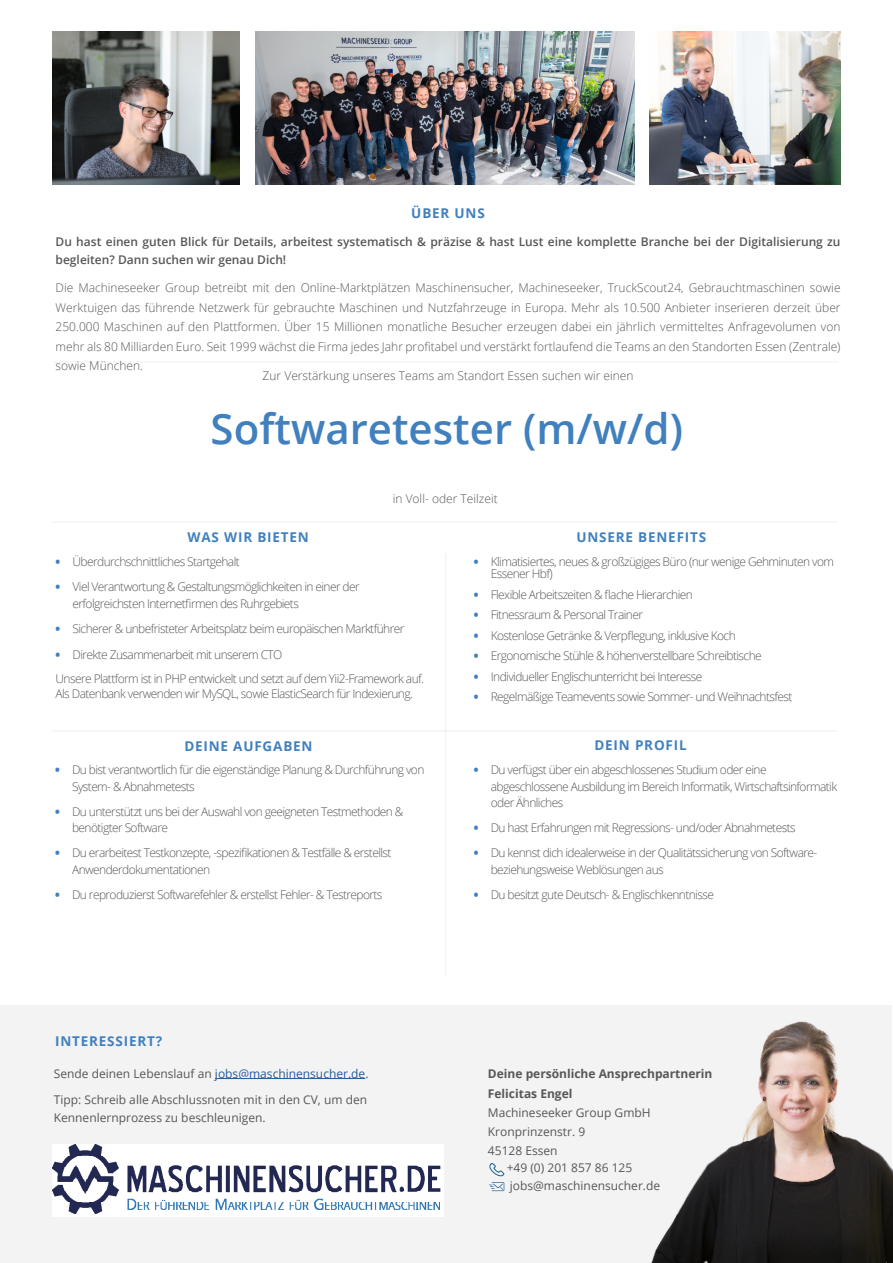
<style>
.page{position:relative;width:893px;height:1263px;background:#fff}
.page>*{position:absolute;margin:0;border:0;box-sizing:border-box;transform-origin:0 0}
.t1{font:600 42px "Open Sans";color:#4180be}
.t2{font:700 13.5px "Open Sans";letter-spacing:.06em;color:#4180be}
.t3{font:300 12px/16.5px "Open Sans";letter-spacing:-.05em;color:#575756}
.t4{font:12px/19px "Open Sans";color:#575756}
.t5{font:600 12px/18px "Open Sans";color:#575756}
.t6{font:300 12px "Open Sans";color:#575756}
.t7{font:700 12px/20.5px "Open Sans";color:#575756}
.s1{font-weight:800;color:#4180be}
.s2{color:#275b9b}
</style>
<div class="page">
<div style="left:0;top:1005px;width:892px;height:258px;background:#f3f3f3"></div>
<hr style="left:215px;top:1078px;width:150px;height:1px;background:#275b9b">
<img style="left:651px;top:1021px;width:242px;height:242px">
<img style="left:255px;top:32px;width:380px;height:152px">
<img style="left:53px;top:32px;width:187px;height:152px">
<img style="left:649px;top:32px;width:192px;height:152px">
<hr style="left:53px;top:361px;width:785px;height:1px;background:#000">
<hr style="left:53px;top:521px;width:785px;height:1px;background:#000">
<hr style="left:445px;top:554px;width:1px;height:422px;background:#000">
<hr style="left:53px;top:730px;width:784px;height:1px;background:#000">
<svg style="left:489px;top:1163px;width:16px;height:28px"></svg>
<img style="left:53px;top:1145px;width:391px;height:72px">
<p class="t2" style="left:411px;top:203px;width:75px">ÜBER UNS</p>
<p class="t5" style="left:56px;top:233px;width:786px">Du hast einen guten Blick für Details, arbeitest systematisch &amp; präzise &amp; hast Lust eine komplette Branche bei der Digitalisierung zu begleiten? Dann suchen wir genau Dich!</p>
<p class="t3" style="left:56px;top:278px;width:786px;line-height:19.5px;text-align:justify">Die Machineseeker Group betreibt mit den Online-Marktplätzen Maschinensucher, Machineseeker, TruckScout24, Gebrauchtmaschinen sowie Werktuigen das führende Netzwerk für gebrauchte Maschinen und Nutzfahrzeuge in Europa. Mehr als 10.500 Anbieter inserieren derzeit über 250.000 Maschinen auf den Plattformen. Über 15 Millionen monatliche Besucher erzeugen dabei ein jährlich vermitteltes Anfragevolumen von mehr als 80 Milliarden Euro. Seit 1999 wächst die Firma jedes Jahr profitabel und verstärkt fortlaufend die Teams an den Standorten Essen (Zentrale) sowie München.</p>
<p class="t6" style="left:263px;top:368px;width:372px">Zur Verstärkung unseres Teams am Standort Essen suchen wir einen</p>
<h1 class="t1" style="left:211px;top:400px;width:474px">Softwaretester (m/w/d)</h1>
<p class="t2" style="left:188px;top:527px;width:123px">WAS WIR BIETEN</p>
<p class="t6" style="left:393px;top:490px;width:106px">in Voll- oder Teilzeit</p>
<p class="t2" style="left:576px;top:527px;width:131px">UNSERE BENEFITS</p>
<p class="t3" style="left:56px;top:553px;width:186px"><span class="s1">•</span> Überdurchschnittliches Startgehalt</p>
<p class="t3" style="left:73px;top:578px;width:289px;text-indent:-17px"><span class="s1">•</span> Viel Verantwortung &amp; Gestaltungsmöglichkeiten in einer der erfolgreichsten Internetfirmen des Ruhrgebiets</p>
<p class="t3" style="left:56px;top:620px;width:350px"><span class="s1">•</span> Sicherer &amp; unbefristeter Arbeitsplatz beim europäischen Marktführer</p>
<p class="t3" style="left:56px;top:643px;width:370px;line-height:23.5px"><span class="s1">•</span> Direkte Zusammenarbeit mit unserem CTO<br>Unsere Plattform ist in PHP entwickelt und setzt auf dem Yii2-Framework auf.</p>
<p class="t3" style="left:56px;top:685px;width:359px">Als Datenbank verwenden wir MySQL, sowie ElasticSearch für Indexierung.</p>
<p class="t3" style="left:491px;top:555px;width:345px;line-height:12px;text-indent:-17px"><span class="s1">•</span> Klimatisiertes, neues &amp; großzügiges Büro (nur wenige Gehminuten vom<br>Essener Hbf)</p>
<p class="t3" style="left:474px;top:586px;width:221px"><span class="s1">•</span> Flexible Arbeitszeiten &amp; flache Hierarchien</p>
<p class="t3" style="left:474px;top:606px;width:171px"><span class="s1">•</span> Fitnessraum &amp; Personal Trainer</p>
<p class="t3" style="left:474px;top:627px;width:264px"><span class="s1">•</span> Kostenlose Getränke &amp; Verpflegung, inklusive Koch</p>
<p class="t3" style="left:474px;top:647px;width:289px"><span class="s1">•</span> Ergonomische Stühle &amp; höhenverstellbare Schreibtische</p>
<p class="t3" style="left:474px;top:668px;width:230px"><span class="s1">•</span> Individueller Englischunterricht bei Interesse</p>
<p class="t3" style="left:474px;top:688px;width:320px"><span class="s1">•</span> Regelmäßige Teamevents sowie Sommer- und Weihnachtsfest</p>
<p class="t2" style="left:184px;top:736px;width:130px">DEINE AUFGABEN</p>
<p class="t2" style="left:594px;top:735px;width:94px">DEIN PROFIL</p>
<p class="t3" style="left:72px;top:761px;width:354px;text-indent:-17px"><span class="s1">•</span> Du bist verantwortlich für die eigenständige Planung &amp; Durchführung von<br>System- &amp; Abnahmetests</p>
<p class="t3" style="left:72px;top:803px;width:333px;text-indent:-17px"><span class="s1">•</span> Du unterstützt uns bei der Auswahl von geeigneten Testmethoden &amp; benötigter Software</p>
<p class="t3" style="left:72px;top:844px;width:321px;text-indent:-17px"><span class="s1">•</span> Du erarbeitest Testkonzepte, -spezifikationen &amp; Testfälle &amp; erstellst<br>Anwenderdokumentationen</p>
<p class="t3" style="left:55px;top:886px;width:329px"><span class="s1">•</span> Du reproduzierst Softwarefehler &amp; erstellst Fehler- &amp; Testreports</p>
<p class="t3" style="left:491px;top:761px;width:348px;text-indent:-17px"><span class="s1">•</span> Du verfügst über ein abgeschlossenes Studium oder eine abgeschlossene Ausbildung im Bereich Informatik, Wirtschaftsinformatik oder Ähnliches</p>
<p class="t3" style="left:474px;top:819px;width:323px"><span class="s1">•</span> Du hast Erfahrungen mit Regressions- und/oder Abnahmetests</p>
<p class="t3" style="left:491px;top:844px;width:328px;text-indent:-17px"><span class="s1">•</span> Du kennst dich idealerweise in der Qualitätssicherung von Software&shy;beziehungsweise Weblösungen aus</p>
<p class="t3" style="left:474px;top:886px;width:242px"><span class="s1">•</span> Du besitzt gute Deutsch- &amp; Englischkenntnisse</p>
<p class="t2" style="left:55px;top:1031px;width:109px">INTERESSIERT?</p>
<p class="t4" style="left:54px;top:1063px;width:316px">Sende deinen Lebenslauf an <span class="s2">jobs@maschinensucher.de</span>.</p>
<p class="t4" style="left:54px;top:1090px;width:315px;line-height:18px">Tipp: Schreib alle Abschlussnoten mit in den CV, um den<br>Kennenlernprozess zu beschleunigen.</p>
<p class="t7" style="left:488px;top:1063px;width:226px">Deine persönliche Ansprechpartnerin<br>Felicitas Engel</p>
<p class="t4" style="left:488px;top:1103px;width:164px">Machineseeker Group GmbH<br>Kronprinzenstr. 9<br>45128 Essen</p>
<p class="t4" style="left:507px;top:1159px;width:155px;line-height:17.5px">+49 (0) 201 857 86 125 jobs@maschinensucher.de</p>
</div>
